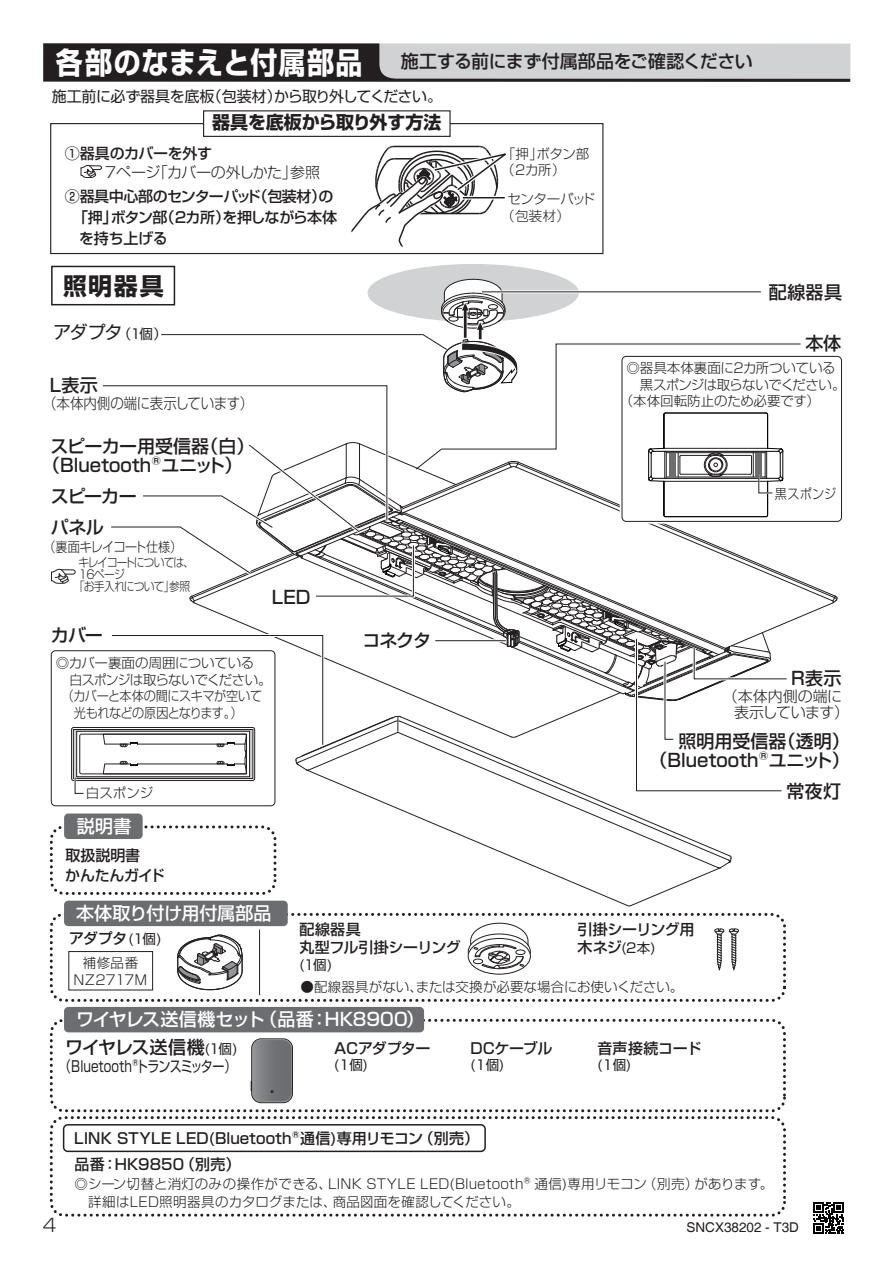
<style>
.page{position:relative;width:893px;height:1263px;background:#fff}
.page>*{position:absolute;margin:0;border:0;box-sizing:border-box;transform-origin:0 0}
.t1{font:30px "Shin Go Pro Bold 90 msp RKSJ H";letter-spacing:.03em;color:#fff;scale:.9 1}
.t2{font:24px "Shin Go Pro Bold 90 msp RKSJ H";color:#231f20}
.t3{font:18px/19.5px "Shin Go Pro Medium 90 msp RKSJ H";color:#231f20;text-align:right}
.t4{font:18px "Shin Go Pro Medium 90 msp RKSJ H";letter-spacing:.005em;color:#fff}
.t5{font:18px "Shin Go Pro Medium 90 msp RKSJ H";letter-spacing:-.025em;color:#231f20}
.t6{font:18px "Shin Go Pro Bold 90 msp RKSJ H";color:#231f20}
.t7{font:18px "Shin Go Pro Medium 90 msp RKSJ H";letter-spacing:-.06em;color:#231f20}
.t8{font:18px "Shin Go Pro Regular 90 msp RKSJ H";color:#231f20}
.t9{font:18px "Shin Go Pro Light 90 msp RKSJ H";color:#231f20}
.t10{font:15px/18px "Shin Go Pro Medium 90 msp RKSJ H";letter-spacing:-.02em;color:#231f20}
.t11{font:15px/26.2px "Shin Go Pro Medium 90 msp RKSJ H";letter-spacing:.01em;color:#231f20}
.t12{font:15px/16.5px "Shin Go Pro Light 90 msp RKSJ H";letter-spacing:-.02em;color:#231f20}
.t13{font:15px "Shin Go Pro Regular 90 msp RKSJ H";letter-spacing:-.03em;color:#231f20}
.t14{font:15px "Shin Go Pro Regular 90 msp RKSJ H";color:#231f20;scale:.8 1}
.t15{font:15px "Shin Go Pro Medium 90 msp RKSJ H";letter-spacing:-.055em;color:#231f20}
.t16{font:15px "Shin Go Pro Light 90 msp RKSJ H";letter-spacing:-.02em;color:#231f20;scale:.9 1}
.t17{font:13.5px/16.5px "Shin Go Pro Light 90 msp RKSJ H";letter-spacing:.015em;color:#231f20;text-align:center}
.t18{font:13.5px/16.5px "Shin Go Pro Light 90 msp RKSJ H";letter-spacing:-.01em;color:#231f20}
.t19{font:13.5px "Shin Go Pro Light 90 msp RKSJ H";letter-spacing:-.055em;color:#231f20}
.t20{font:13.5px "Shin Go Pro Regular 90 msp RKSJ H";color:#231f20}
.t21{font:13.5px "Shin Go Pro Light 90 msp RKSJ H";letter-spacing:-.01em;color:#231f20;scale:.9 1}
.t22{font:13.5px "Shin Go Pro Light 90 msp RKSJ H";letter-spacing:-.055em;color:#231f20;scale:.95 1}
.t23{font:13.5px "Helvetica";color:#231f20}
.t24{font:13.5px "Shin Go Pro Light 90 msp RKSJ H";letter-spacing:-.055em;color:#231f20;scale:.9 1}
.t25{font:12.15px "Shin Go Pro Light 90 msp RKSJ H";letter-spacing:-.075em;color:#231f20;scale:.89 1}
.t26{font:12.15px "Shin Go Pro Light 90 msp RKSJ H";letter-spacing:-.11em;color:#231f20;scale:.89 1}
.s1{font-size:13.5px}
.s2{font-family:"Shin Go Pro Regular 90 msp RKSJ H";font-size:13.5px}
.s3{font-family:"Shin Go Pro Medium 90 msp RKSJ H";font-size:15px}
</style>
<div class="page">
<svg style="left:43px;top:43px;width:807px;height:39px;background:#828082"></svg>
<div style="left:50px;top:913px;width:736px;height:89px;border:3px dashed #231f20;border-radius:13px"></div>
<div style="left:68px;top:951px;width:85px;height:39px;border:1px solid #231f20"></div>
<hr style="left:259px;top:930px;width:1px;height:65px;background:#231f20">
<svg style="left:467px;top:922px;width:64px;height:53px"></svg>
<svg style="left:714px;top:928px;width:25px;height:43px"></svg>
<svg style="left:177px;top:934px;width:66px;height:56px"></svg>
<div style="left:64px;top:901px;width:224px;height:25px;background:#6c6d70;border-radius:4px"></div>
<div style="left:50px;top:1116px;width:736px;height:101px;border:3px dashed #231f20;border-radius:13px"></div>
<div style="left:63px;top:1124px;width:423px;height:28px;border:1px solid #231f20;border-radius:4px"></div>
<div style="left:50px;top:1019px;width:736px;height:93px;border:3px dashed #231f20;border-radius:13px"></div>
<div style="left:64px;top:1007px;width:360px;height:25px;background:#6c6d70;border-radius:4px"></div>
<div style="left:251px;top:1038px;width:42px;height:65px;border:1px solid #231f20;border-radius:9px"></div>
<svg style="left:252px;top:1039px;width:40px;height:63px"></svg>
<div style="left:253px;top:1040px;width:38px;height:61px;background:linear-gradient(to right,#898b8e,#66676a);border-radius:9px"></div>
<div style="left:51px;top:266px;width:124px;height:39px;border:1px solid #231f20"></div>
<div style="left:367px;top:264px;width:212px;height:58px;background:#d1d2d4;border-radius:50%"></div>
<svg style="left:51px;top:279px;width:786px;height:628px"></svg>
<hr style="left:482px;top:290px;width:279px;height:3px;background:#fff">
<hr style="left:482px;top:291px;width:279px;height:1px;background:#231f20">
<div style="left:50px;top:123px;width:553px;height:131px;border:1px solid #231f20"></div>
<div style="left:204px;top:111px;width:246px;height:25px;background:#fff"></div>
<div style="left:203px;top:110px;width:248px;height:27px;border:1px solid #231f20"></div>
<svg style="left:351px;top:145px;width:155px;height:101px"></svg>
<svg style="left:80px;top:164px;width:22px;height:14px"></svg>
<svg style="left:813px;top:1203px;width:31px;height:30px"></svg>
<h1 class="t1" style="left:56px;top:51px;width:342px">各部のなまえと付属部品</h1>
<h3 class="t5" style="left:401px;top:55px;width:353px">施工する前にまず付属部品をご確認ください</h3>
<p class="t13" style="left:52px;top:91px;width:392px">施工前に必ず器具を底板（包装材）から取り外してください。</p>
<h3 class="t6" style="left:212px;top:116px;width:231px">器具を底板から取り外す方法</h3>
<p class="t10" style="left:65px;top:146px;width:149px">①器具のカバーを外す</p>
<p class="t12" style="left:65px;top:166px;width:257px">　　 7ページ「カバーの外しかた」参照</p>
<p class="t10" style="left:65px;top:190px;width:270px">②器具中心部のセンターパッド（包装材）の</p>
<p class="t15" style="left:73px;top:212px;width:265px">「押」ボタン部（２カ所）を押しながら本体</p>
<p class="t10" style="left:65px;top:232px;width:104px">　を持ち上げる</p>
<p class="t18" style="left:501px;top:147px;width:90px">「押」ボタン部（2カ所）</p>
<p class="t18" style="left:501px;top:193px;width:95px;text-indent:6px">センターパッド（包装材）</p>
<h2 class="t2" style="left:63px;top:277px;width:102px">照明器具</h2>
<h3 class="t3" style="left:769px;top:285px;width:75px">配線器具</h3>
<h3 class="t8" style="left:53px;top:326px;width:115px">アダプタ<span class="s1">（1個）</span></h3>
<h3 class="t3" style="left:805px;top:336px;width:37px">本体</h3>
<h3 class="t3" style="left:50px;top:378px;width:50px">L表示</h3>
<p class="t16" style="left:43px;top:398px;width:235px">（本体内側の端に表示しています）</p>
<h3 class="t3" style="left:42px;top:438px;width:214px;text-align:left;text-indent:8px">スピーカー用受信器（白）（Bluetooth®ユニット）</h3>
<h3 class="t3" style="left:51px;top:489px;width:87px">スピーカー</h3>
<h3 class="t3" style="left:51px;top:519px;width:54px">パネル</h3>
<p class="t24" style="left:44px;top:542px;width:156px">（裏面キレイコート仕様）</p>
<p class="t26" style="left:79px;top:558px;width:132px">キレイコートについては、</p>
<p class="t25" style="left:79px;top:570px;width:53px">16ページ</p>
<p class="t25" style="left:74px;top:582px;width:132px">「お手入れについて」参照</p>
<h3 class="t3" style="left:51px;top:628px;width:53px">カバー</h3>
<p class="t18" style="left:56px;top:657px;width:200px">◎カバー裏面の周囲についている</p>
<p class="t22" style="left:69px;top:675px;width:214px">白スポンジは取らないでください。</p>
<p class="t21" style="left:62px;top:691px;width:224px">（カバーと本体の間にスキマが空いて</p>
<p class="t19" style="left:56px;top:708px;width:188px">　 光もれなどの原因となります。）</p>
<h3 class="t3" style="left:272px;top:590px;width:40px">LED</h3>
<p class="t18" style="left:86px;top:787px;width:69px">白スポンジ</p>
<h3 class="t4" style="left:77px;top:819px;width:56px">説明書</h3>
<p class="t10" style="left:65px;top:848px;width:101px;line-height:19.4px">取扱説明書<br>かんたんガイド</p>
<h3 class="t3" style="left:362px;top:633px;width:70px">コネクタ</h3>
<p class="t18" style="left:626px;top:362px;width:211px">◎器具本体裏面に2カ所ついている</p>
<p class="t19" style="left:626px;top:380px;width:221px">　黒スポンジは取らないでください。</p>
<p class="t18" style="left:620px;top:395px;width:202px">（本体回転防止のため必要です）</p>
<p class="t21" style="left:775px;top:489px;width:70px">黒スポンジ</p>
<h3 class="t3" style="left:791px;top:671px;width:52px">R表示</h3>
<p class="t12" style="left:734px;top:690px;width:116px;text-indent:-11px">（本体内側の端に表示しています）</p>
<h3 class="t3" style="left:649px;top:734px;width:202px">照明用受信器（透明）（Bluetooth®ユニット）</h3>
<h3 class="t3" style="left:786px;top:784px;width:56px">常夜灯</h3>
<h3 class="t4" style="left:76px;top:906px;width:197px">本体取り付け用付属部品</h3>
<p class="t10" style="left:69px;top:932px;width:94px">アダプタ<span class="s2">(1個)</span></p>
<p class="t17" style="left:74px;top:957px;width:75px">補修品番<br>NZ2717M</p>
<p class="t10" style="left:577px;top:922px;width:119px">引掛シーリング用</p>
<p class="t20" style="left:577px;top:942px;width:80px"><span class="s3">木ネジ</span>(2本)</p>
<p class="t10" style="left:299px;top:922px;width:163px">配線器具<br>丸型フル引掛シーリング</p>
<p class="t20" style="left:299px;top:960px;width:34px">(1個)</p>
<p class="t18" style="left:301px;top:981px;width:384px">●配線器具がない、または交換が必要な場合にお使いください。</p>
<h3 class="t4" style="left:76px;top:1013px;width:350px">ワイヤレス送信機セット（品番：HK8900）</h3>
<h3 class="t7" style="left:65px;top:1040px;width:174px">ワイヤレス送信機<span class="s2">(1個)</span></h3>
<p class="t14" style="left:59px;top:1061px;width:223px">（Bluetooth®トランスミッター）</p>
<p class="t10" style="left:334px;top:1041px;width:98px">ACアダプター</p>
<p class="t20" style="left:334px;top:1060px;width:35px">(1個)</p>
<p class="t10" style="left:470px;top:1041px;width:83px">DCケーブル</p>
<p class="t20" style="left:470px;top:1060px;width:35px">(1個)</p>
<p class="t10" style="left:597px;top:1041px;width:105px">音声接続コード</p>
<p class="t20" style="left:597px;top:1060px;width:35px">(1個)</p>
<p class="t11" style="left:74px;top:1127px;width:407px">LINK STYLE LED(Bluetooth®通信)専用リモコン（別売）品番：HK9850（別売）</p>
<p class="t17" style="left:75px;top:1177px;width:700px;line-height:18px;text-align:left">◎シーン切替と消灯のみの操作ができる、LINK STYLE LED(Bluetooth®通信)専用リモコン（別売）があります。　詳細はLED照明器具のカタログまたは、商品図面を確認してください。</p>
<h3 class="t9" style="left:43px;top:1218px;width:15px">4</h3>
<p class="t23" style="left:686px;top:1219px;width:114px">SNCX38202 - T3D</p>
</div>
